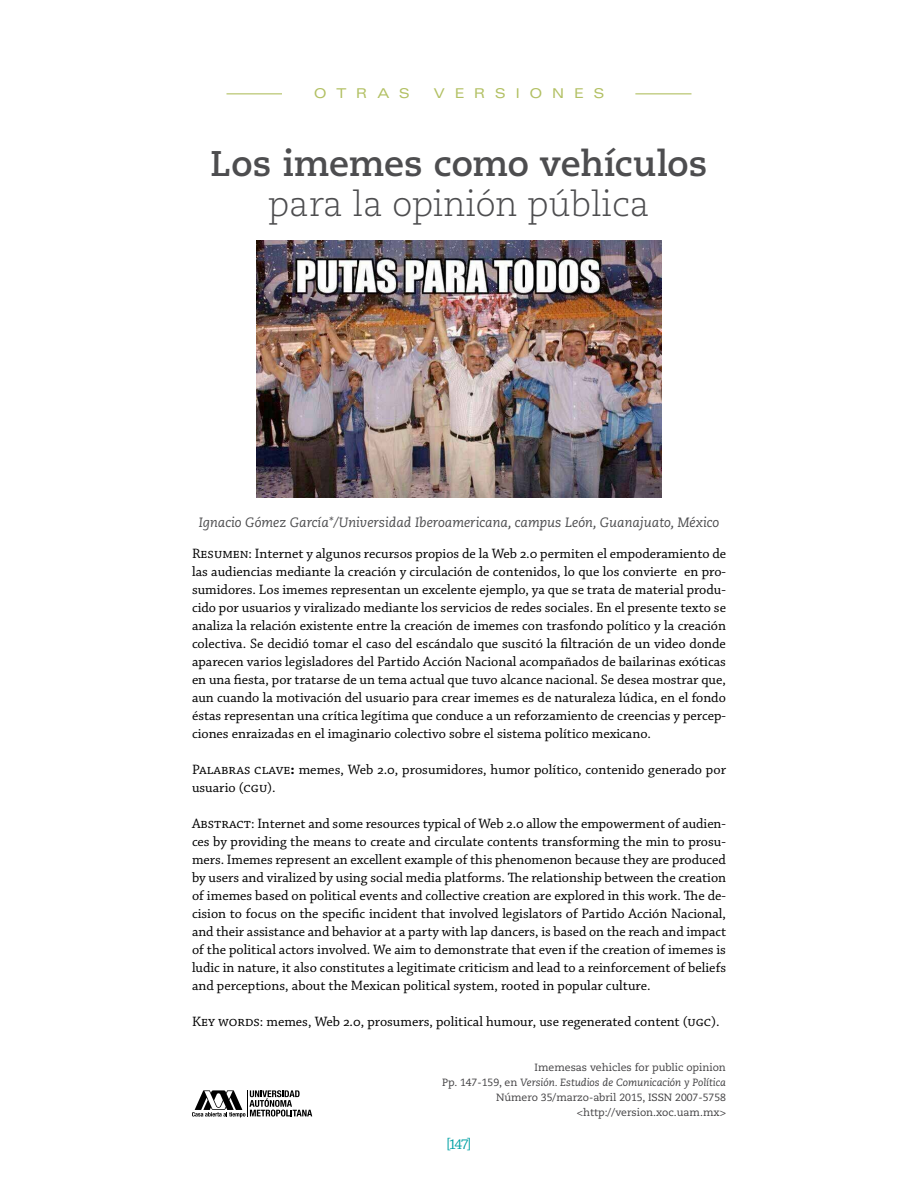
<style>
.page{position:relative;width:918px;height:1188px;background:#fff}
.page>*{position:absolute;margin:0;border:0;box-sizing:border-box;transform-origin:0 0}
.t1{font:700 35.7px "Caecilia LT Std";color:#4d4d4f}
.t2{font:300 34.5px "Caecilia LT Std";color:#4d4d4f}
.t3{font:15px "Chaparral Pro";color:#00a1a4}
.t4{font:14.25px/18px "Chaparral Pro";color:#000;text-align:justify}
.t5{font:italic 13.5px "Caecilia LT Std";color:#4d4d4f}
.t6{font:expanded 13.5px "Univers LT Std";letter-spacing:.725em;color:#b2c063}
.t7{font:10.5px/15px "Caecilia LT Std";color:#414042;text-align:right}
.s1{font-weight:700}
.s2{font-style:italic}
</style>
<div class="page">
<svg style="left:192px;top:1090px;width:120px;height:27px"></svg>
<hr style="left:226px;top:93px;width:56px;height:1px;background:#b2c063">
<hr style="left:635px;top:93px;width:56px;height:1px;background:#b2c063">
<img style="left:257px;top:240px;width:405px;height:258px">
<p class="t6" style="left:314px;top:85px;width:98px">OTRAS</p>
<p class="t6" style="left:434px;top:85px;width:172px">VERSIONES</p>
<h1 class="t1" style="left:211px;top:142px;width:498px">Los imemes como vehículos</h1>
<h2 class="t2" style="left:268px;top:184px;width:383px">para la opinión pública</h2>
<p class="t5" style="left:199px;top:515px;width:522px">Ignacio Gómez García*/Universidad Iberoamericana, campus León, Guanajuato, México</p>
<p class="t4" style="left:192px;top:545px;width:536px">Resumen: Internet y algunos recursos propios de la Web 2.0 permiten el empoderamiento de las audiencias mediante la creación y circulación de contenidos, lo que los convierte en pro&shy;sumidores. Los imemes representan un excelente ejemplo, ya que se trata de material produ&shy;cido por usuarios y viralizado mediante los servicios de redes sociales. En el presente texto se analiza la relación existente entre la creación de imemes con trasfondo político y la creación colectiva. Se decidió tomar el caso del escándalo que suscitó la filtración de un video donde aparecen varios legisladores del Partido Acción Nacional acompañados de bailarinas exóticas en una fiesta, por tratarse de un tema actual que tuvo alcance nacional. Se desea mostrar que, aun cuando la motivación del usuario para crear imemes es de naturaleza lúdica, en el fondo éstas representan una crítica legítima que conduce a un reforzamiento de creencias y percep&shy;ciones enraizadas en el imaginario colectivo sobre el sistema político mexicano.</p>
<p class="t4" style="left:192px;top:761px;width:536px">Palabras clave<span class="s1">:</span> memes, Web 2.0, prosumidores, humor político, contenido generado por usuario (cgu).</p>
<p class="t4" style="left:192px;top:815px;width:536px">Abstract: Internet and some resources typical of Web 2.0 allow the empowerment of audien&shy;ces by providing the means to create and circulate contents transforming the min to prosu&shy;mers. Imemes represent an excellent example of this phenomenon because they are produced by users and viralized by using social media platforms. The relationship between the creation of imemes based on political events and collective creation are explored in this work. The de&shy;cision to focus on the specific incident that involved legislators of Partido Acción Nacional, and their assistance and behavior at a party with lap dancers, is based on the reach and impact of the political actors involved. We aim to demonstrate that even if the creation of imemes is ludic in nature, it also constitutes a legitimate criticism and lead to a reinforcement of beliefs and perceptions, about the Mexican political system, rooted in popular culture.</p>
<p class="t4" style="left:192px;top:1013px;width:529px">Key words: memes, Web 2.0, prosumers, political humour, use regenerated content (ugc).</p>
<p class="t7" style="left:442px;top:1060px;width:285px">Imemesas vehicles for public opinion<br>Pp. 147-159, en <span class="s2">Versión. Estudios de Comunicación y Política </span>Número 35/marzo-abril 2015, ISSN 2007-5758 &lt;http://version.xoc.uam.mx&gt;</p>
<p class="t3" style="left:446px;top:1136px;width:27px">[147]</p>
</div>
